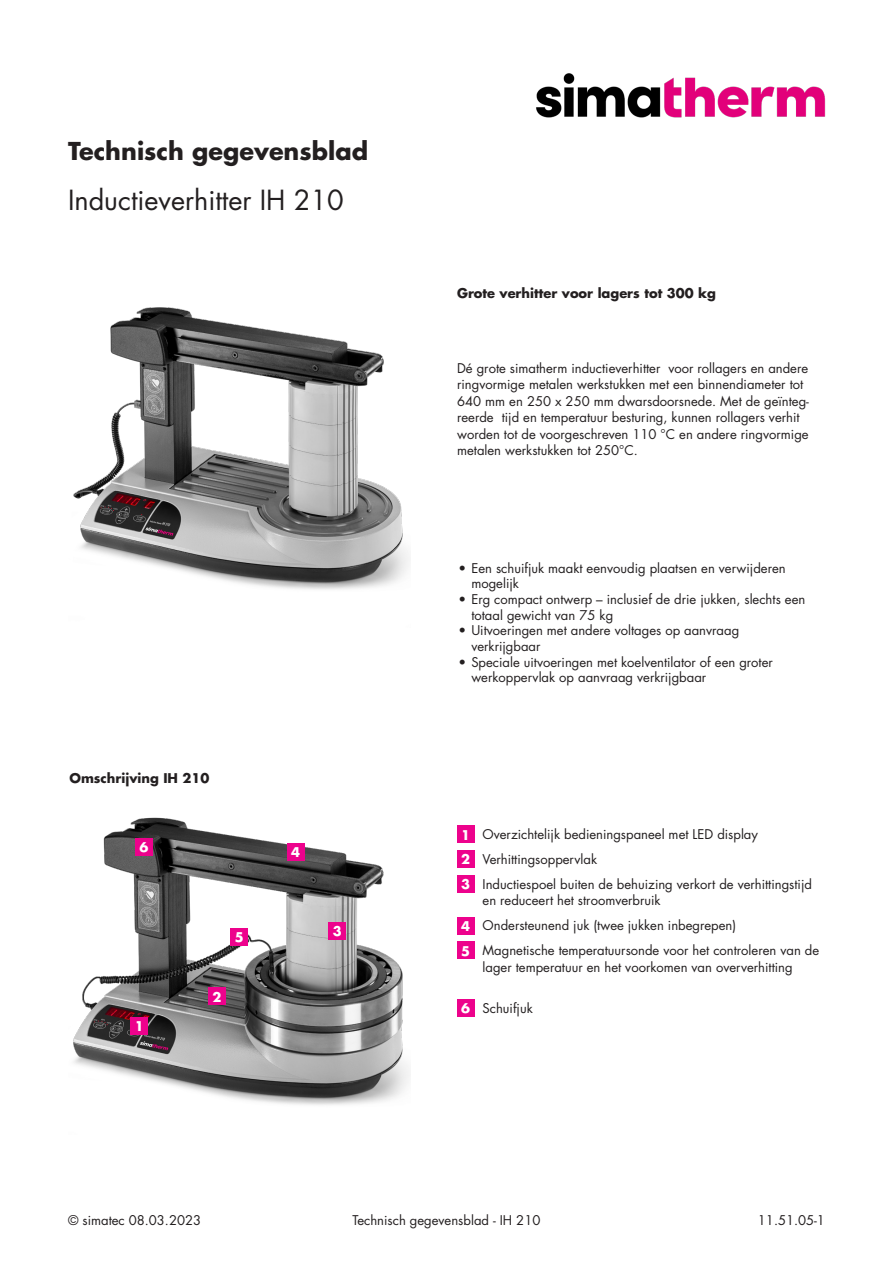
<style>
.page{position:relative;width:893px;height:1263px;background:#fff}
.page>*{position:absolute;margin:0;border:0;box-sizing:border-box;transform-origin:0 0}
.t1{font:27px "Futura Std";color:#231f20}
.t2{font:700 24px "Futura Std";color:#231f20}
.Fließtext__9{font:13.05px/16.5px "Futura Std";color:#231f20}
.Titel_3__10{font:700 13.05px "Futura Std";color:#231f20}
.Titel_3__10-2{font:700 13.05px "Futura Std";color:#fff}
</style>
<div class="page">
<img style="left:536px;top:73px;width:290px;height:45px">
<img style="left:73px;top:307px;width:336px;height:283px">
<img style="left:73px;top:817px;width:337px;height:288px">
<div style="left:329px;top:922px;width:17px;height:17px;background:#ed028c"></div>
<div style="left:131px;top:1017px;width:17px;height:17px;background:#ed028c"></div>
<div style="left:208px;top:988px;width:17px;height:17px;background:#ed028c"></div>
<div style="left:231px;top:928px;width:17px;height:17px;background:#ed028c"></div>
<div style="left:287px;top:843px;width:17px;height:17px;background:#ed028c"></div>
<div style="left:136px;top:838px;width:17px;height:17px;background:#ed028c"></div>
<div style="left:457px;top:826px;width:17px;height:17px;background:#ed028c"></div>
<div style="left:457px;top:850px;width:17px;height:17px;background:#ed028c"></div>
<div style="left:457px;top:875px;width:17px;height:17px;background:#ed028c"></div>
<div style="left:457px;top:917px;width:17px;height:17px;background:#ed028c"></div>
<div style="left:457px;top:942px;width:17px;height:17px;background:#ed028c"></div>
<div style="left:457px;top:999px;width:17px;height:17px;background:#ed028c"></div>
<h2 class="t2" style="left:68px;top:135px;width:302px">Technisch gegevensblad</h2>
<h1 class="t1" style="left:68px;top:183px;width:277px">Inductieverhitter IH 210</h1>
<p class="Titel_3__10" style="left:69px;top:770px;width:141px">Omschrijving IH 210</p>
<p class="Titel_3__10-2" style="left:140px;top:838px;width:10px">6</p>
<p class="Titel_3__10-2" style="left:135px;top:1018px;width:10px">1</p>
<p class="Titel_3__10-2" style="left:235px;top:929px;width:10px">5</p>
<p class="Titel_3__10-2" style="left:212px;top:988px;width:10px">2</p>
<p class="Titel_3__10-2" style="left:291px;top:843px;width:10px">4</p>
<p class="Titel_3__10-2" style="left:333px;top:922px;width:10px">3</p>
<p class="Titel_3__10" style="left:457px;top:284px;width:260px">Grote verhitter voor lagers tot 300 kg</p>
<p class="Fließtext__9" style="left:457px;top:360px;width:353px">Dé grote simatherm inductieverhitter voor rollagers en andere ringvormige metalen werkstukken met een binnendiameter tot 640 mm en 250 x 250 mm dwarsdoorsnede. Met de geïnteg&shy;reerde tijd en temperatuur besturing, kunnen rollagers verhit worden tot de voorgeschreven 110 °C en andere ringvormige metalen werkstukken tot 250°C.</p>
<p class="Fließtext__9" style="left:471px;top:560px;width:316px;line-height:15.6px;text-indent:-13px">• Een schuifjuk maakt eenvoudig plaatsen en verwijderen mogelijk</p>
<p class="Fließtext__9" style="left:471px;top:591px;width:335px;line-height:15.6px;text-indent:-13px">• Erg compact ontwerp – inclusief de drie jukken, slechts een totaal gewicht van 75 kg</p>
<p class="Fließtext__9" style="left:471px;top:623px;width:269px;line-height:15.6px;text-indent:-13px">• Uitvoeringen met andere voltages op aanvraag verkrijgbaar</p>
<p class="Fließtext__9" style="left:471px;top:654px;width:303px;line-height:15.6px;text-indent:-13px">• Speciale uitvoeringen met koelventilator of een groter werkoppervlak op aanvraag verkrijgbaar</p>
<p class="Titel_3__10-2" style="left:461px;top:826px;width:10px">1</p>
<p class="Titel_3__10-2" style="left:461px;top:851px;width:10px">2</p>
<p class="Titel_3__10-2" style="left:461px;top:876px;width:10px">3</p>
<p class="Titel_3__10-2" style="left:461px;top:918px;width:10px">4</p>
<p class="Titel_3__10-2" style="left:461px;top:942px;width:10px">5</p>
<p class="Titel_3__10-2" style="left:461px;top:1000px;width:10px">6</p>
<p class="Fließtext__9" style="left:483px;top:826px;width:277px">Overzichtelijk bedieningspaneel met LED display</p>
<p class="Fließtext__9" style="left:483px;top:851px;width:116px">Verhittingsoppervlak</p>
<p class="Fließtext__9" style="left:483px;top:876px;width:331px">Inductiespoel buiten de behuizing verkort de verhittingstijd en reduceert het stroomverbruik</p>
<p class="Fließtext__9" style="left:483px;top:917px;width:255px">Ondersteunend juk (twee jukken inbegrepen)</p>
<p class="Fließtext__9" style="left:483px;top:942px;width:338px">Magnetische temperatuursonde voor het controleren van de lager temperatuur en het voorkomen van oververhitting</p>
<p class="Fließtext__9" style="left:483px;top:1000px;width:52px">Schuifjuk</p>
<p class="Fließtext__9" style="left:68px;top:1212px;width:135px">© simatec 08.03.2023</p>
<p class="Fließtext__9" style="left:353px;top:1212px;width:189px">Technisch gegevensblad - IH 210</p>
<p class="Fließtext__9" style="left:758px;top:1212px;width:69px">11.51.05-1</p>
</div>
